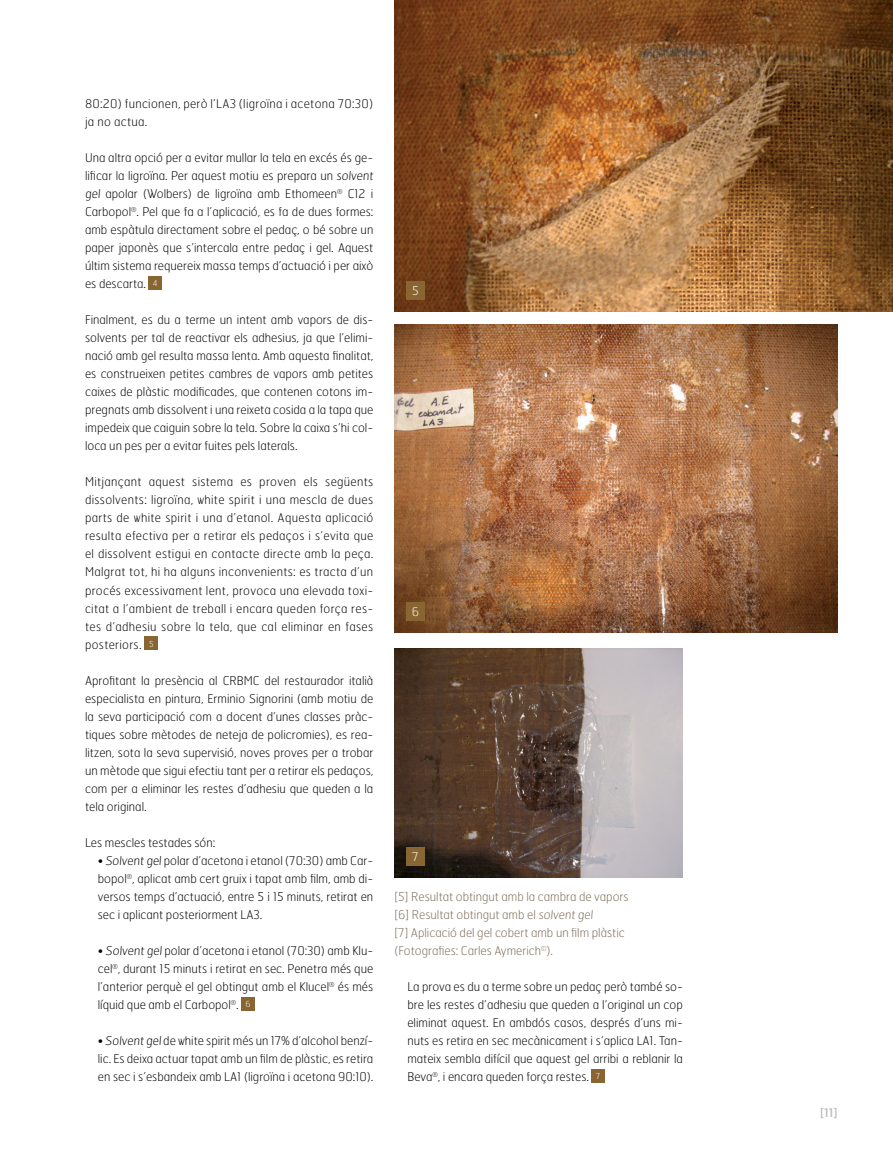
<style>
.page{position:relative;width:893px;height:1149px;background:#fff}
.page>*{position:absolute;margin:0;border:0;box-sizing:border-box;transform-origin:0 0}
.t1{font:100 12px/18px "Hermes";color:#000;text-align:justify}
.t2{font:100 12px/18px "Hermes";color:#7c6a55}
.t3{font:100 12px/18px "Hermes";letter-spacing:.025em;color:#000}
.t4{font:12px "Hermes";color:#bcbec0}
.t5{font:100 12px "Hermes";color:#fff}
</style>
<div class="page">
<img style="left:395px;top:0;width:498px;height:311px">
<img style="left:395px;top:324px;width:443px;height:308px">
<img style="left:395px;top:648px;width:288px;height:228px">
<div style="left:149px;top:276px;width:13px;height:14px;background:#896532"></div>
<div style="left:145px;top:636px;width:13px;height:14px;background:#896532"></div>
<div style="left:241px;top:996px;width:13px;height:14px;background:#896532"></div>
<div style="left:406px;top:281px;width:19px;height:18px;background:#896532"></div>
<div style="left:406px;top:602px;width:19px;height:18px;background:#896532"></div>
<div style="left:406px;top:846px;width:19px;height:19px;background:#896532"></div>
<div style="left:591px;top:1068px;width:14px;height:14px;background:#896532"></div>
<p class="t3" style="left:85px;top:94px;width:290px">80:20) funcionen, però l’LA3 (ligroïna i acetona 70:30) ja no actua.</p>
<p class="t1" style="left:85px;top:148px;width:291px">Una altra opció per a evitar mullar la tela en excés és ge&shy;lificar la ligroïna. Per aquest motiu es prepara un solvent gel apolar (Wolbers) de ligroïna amb Ethomeen<sup>®</sup> C12 i Carbopol<sup>®</sup>. Pel que fa a l’aplicació, es fa de dues formes: amb espàtula directament sobre el pedaç, o bé sobre un paper japonès que s’intercala entre pedaç i gel. Aquest últim sistema requereix massa temps d’actuació i per això es descarta. <sup>4</sup></p>
<p class="t1" style="left:85px;top:310px;width:290px;text-align:left">Finalment, es du a terme un intent amb vapors de dis&shy;solvents per tal de reactivar els adhesius, ja que l’elimi&shy;nació amb gel resulta massa lenta. Amb aquesta finalitat, es construeixen petites cambres de vapors amb petites caixes de plàstic modificades, que contenen cotons im&shy;pregnats amb dissolvent i una reixeta cosida a la tapa que impedeix que caiguin sobre la tela. Sobre la caixa s’hi col· loca un pes per a evitar fuites pels laterals.</p>
<p class="t1" style="left:85px;top:472px;width:290px">Mitjançant aquest sistema es proven els següents dissolvents: ligroïna, white spirit i una mescla de dues parts de white spirit i una d’etanol. Aquesta aplicació resulta efectiva per a retirar els pedaços i s’evita que el dissolvent estigui en contacte directe amb la peça.<br>Malgrat tot, hi ha alguns inconvenients: es tracta d’un procés excessivament lent, provoca una elevada toxi&shy;citat a l’ambient de treball i encara queden força res&shy;tes d’adhesiu sobre la tela, que cal eliminar en fases posteriors. <sup>5</sup></p>
<p class="t1" style="left:85px;top:670px;width:290px">Aprofitant la presència al CRBMC del restaurador italià especialista en pintura, Erminio Signorini (amb motiu de la seva participació com a docent d’unes classes pràc&shy;tiques sobre mètodes de neteja de policromies), es rea&shy;litzen, sota la seva supervisió, noves proves per a trobar un mètode que sigui efectiu tant per a retirar els pedaços, com per a eliminar les restes d’adhesiu que queden a la tela original.</p>
<p class="t1" style="left:85px;top:832px;width:132px">Les mescles testades són:</p>
<p class="t1" style="left:98px;top:850px;width:277px">• Solvent gel polar d’acetona i etanol (70:30) amb Car&shy;bopol<sup>®</sup>, aplicat amb cert gruix i tapat amb film, amb di&shy;versos temps d’actuació, entre 5 i 15 minuts, retirat en sec i aplicant posteriorment LA3.</p>
<p class="t1" style="left:98px;top:940px;width:277px">• Solvent gel polar d’acetona i etanol (70:30) amb Klu&shy;cel<sup>®</sup>, durant 15 minuts i retirat en sec. Penetra més que l’anterior perquè el gel obtingut amb el Klucel<sup>®</sup> és més líquid que amb el Carbopol<sup>®</sup>. <sup>6</sup></p>
<p class="t1" style="left:98px;top:1030px;width:277px">• Solvent gel de white spirit més un 17% d’alcohol benzí&shy;lic. Es deixa actuar tapat amb un film de plàstic, es retira en sec i s’esbandeix amb LA1 (ligroïna i acetona 90:10).</p>
<p class="t5" style="left:412px;top:283px;width:8px">5</p>
<p class="t5" style="left:412px;top:604px;width:9px">6</p>
<p class="t5" style="left:412px;top:848px;width:8px">7</p>
<p class="t2" style="left:395px;top:886px;width:235px">[5] Resultat obtingut amb la cambra de vapors [6] Resultat obtingut amb el solvent gel<br>[7] Aplicació del gel cobert amb un film plàstic (Fotografies: Carles Aymerich<sup>©</sup>).</p>
<p class="t1" style="left:407px;top:976px;width:277px">La prova es du a terme sobre un pedaç però també so&shy;bre les restes d’adhesiu que queden a l’original un cop eliminat aquest. En ambdós casos, després d’uns mi&shy;nuts es retira en sec mecànicament i s’aplica LA1. Tan&shy;mateix sembla difícil que aquest gel arribi a reblanir la Beva<sup>®</sup>, i encara queden força restes. <sup>7</sup></p>
<p class="t4" style="left:820px;top:1104px;width:19px">[11]</p>
</div>
